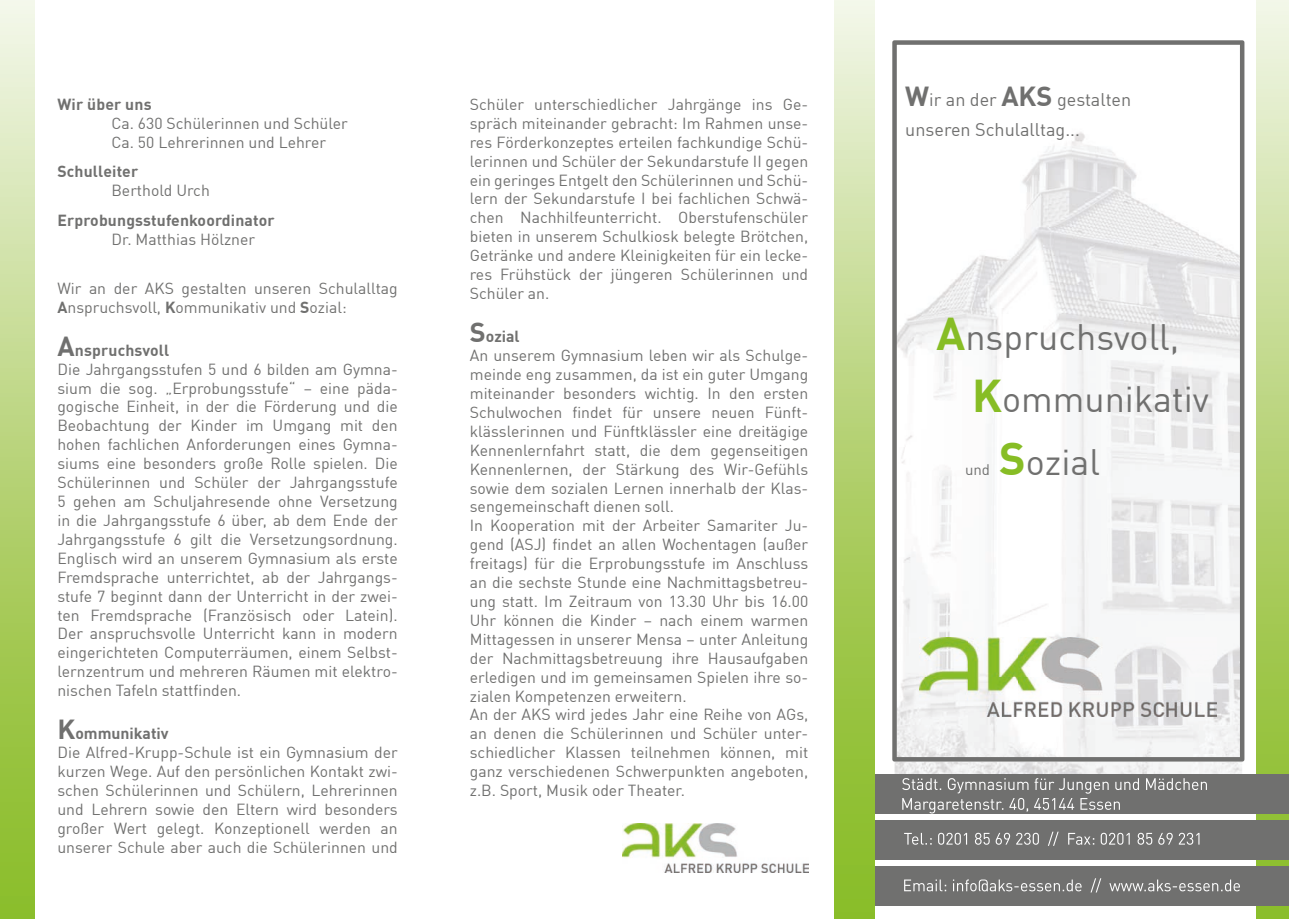
<style>
.page{position:relative;width:1289px;height:919px;background:#fff}
.page>*{position:absolute;margin:0;border:0;box-sizing:border-box;transform-origin:0 0}
.t1{font:36px/62.6px "DIN Offc Pro";color:#70706f}
.t2{font:18px/30.2px "DIN Offc Pro";color:#70706f}
.t3{font:15.75px/18.9px "DIN Offc Pro";color:#70706f}
.t4{font:700 15.75px "DIN Offc Pro";letter-spacing:.01em;color:#70706f}
.t5{font:15px "DIN Offc Pro";color:#70706f}
.s1{font-weight:700}
.s2{font-weight:700;font-size:27px}
.s3{font-weight:700;font-size:45px;color:#87bd25}
</style>
<div class="page">
<img style="left:894px;top:761px;width:348px;height:13px">
<svg style="left:1256px;top:0;width:32px;height:918px;background:#bed887"></svg>
<img style="left:622px;top:823px;width:186px;height:49px">
<div style="left:0;top:0;width:34px;height:918px;background:linear-gradient(to bottom,#f1f4e3,#85b81c)"></div>
<svg style="left:892px;top:40px;width:352px;height:721px"></svg>
<div style="left:846px;top:866px;width:442px;height:40px;background:#70706f"></div>
<svg style="left:904px;top:878px;width:335px;height:14px"></svg>
<div style="left:848px;top:774px;width:440px;height:39px;background:#70706f"></div>
<svg style="left:902px;top:778px;width:304px;height:35px"></svg>
<div style="left:846px;top:820px;width:442px;height:39px;background:#70706f"></div>
<svg style="left:904px;top:831px;width:295px;height:14px"></svg>
<svg style="left:835px;top:0;width:39px;height:918px;background:#b6d378"></svg>
<img style="left:919px;top:637px;width:297px;height:79px">
<p class="t4" style="left:57px;top:91px;width:96px">Wir über uns</p>
<p class="t3" style="left:111px;top:112px;width:238px">Ca. 630 Schülerinnen und Schüler<br>Ca. 50 Lehrerinnen und Lehrer</p>
<p class="t4" style="left:57px;top:159px;width:82px">Schulleiter</p>
<p class="t3" style="left:111px;top:180px;width:100px">Berthold Urch</p>
<p class="t4" style="left:57px;top:207px;width:219px">Erprobungsstufenkoordinator</p>
<p class="t3" style="left:111px;top:228px;width:145px">Dr. Matthias Hölzner</p>
<p class="t3" style="left:57px;top:277px;width:342px">Wir an der AKS gestalten unseren Schulalltag<br><span class="s1">A</span>nspruchsvoll, <span class="s1">K</span>ommunikativ und <span class="s1">S</span>ozial:</p>
<p class="t3" style="left:57px;top:339px;width:342px"><span class="s2">A</span><span class="s1">nspruchsvoll<br></span>Die Jahrgangsstufen 5 und 6 bilden am Gymna&shy;sium die sog. „Erprobungsstufe“ – eine päda&shy;gogische Einheit, in der die Förderung und die Beobachtung der Kinder im Umgang mit den hohen fachlichen Anforderungen eines Gymna&shy;siums eine besonders große Rolle spielen. Die Schülerinnen und Schüler der Jahrgangsstufe 5 gehen am Schuljahresende ohne Versetzung in die Jahrgangsstufe 6 über, ab dem Ende der Jahrgangsstufe 6 gilt die Versetzungsordnung.<br>Englisch wird an unserem Gymnasium als erste Fremdsprache unterrichtet, ab der Jahrgangs&shy;stufe 7 beginnt dann der Unterricht in der zwei&shy;ten Fremdsprache (Französisch oder Latein).<br>Der anspruchsvolle Unterricht kann in modern eingerichteten Computerräumen, einem Selbst&shy;lernzentrum und mehreren Räumen mit elektro&shy;nischen Tafeln stattfinden.</p>
<p class="t3" style="left:57px;top:722px;width:342px"><span class="s2">K</span><span class="s1">ommunikativ<br></span>Die Alfred-Krupp-Schule ist ein Gymnasium der kurzen Wege. Auf den persönlichen Kontakt zwi&shy;schen Schülerinnen und Schülern, Lehrerinnen und Lehrern sowie den Eltern wird besonders großer Wert gelegt. Konzeptionell werden an unserer Schule aber auch die Schülerinnen und</p>
<p class="t3" style="left:470px;top:93px;width:340px;text-align:justify">Schüler unterschiedlicher Jahrgänge ins Ge&shy;spräch miteinander gebracht: Im Rahmen unse&shy;res Förderkonzeptes erteilen fachkundige Schü&shy;lerinnen und Schüler der Sekundarstufe II gegen ein geringes Entgelt den Schülerinnen und Schü&shy;lern der Sekundarstufe I bei fachlichen Schwä&shy;chen Nachhilfeunterricht. Oberstufenschüler bieten in unserem Schulkiosk belegte Brötchen, Getränke und andere Kleinigkeiten für ein lecke&shy;res Frühstück der jüngeren Schülerinnen und Schüler an.</p>
<p class="t3" style="left:470px;top:325px;width:340px"><span class="s2">S</span><span class="s1">ozial<br></span>An unserem Gymnasium leben wir als Schulge&shy;meinde eng zusammen, da ist ein guter Umgang miteinander besonders wichtig. In den ersten Schulwochen findet für unsere neuen Fünft&shy;klässlerinnen und Fünftklässler eine dreitägige Kennenlernfahrt statt, die dem gegenseitigen Kennenlernen, der Stärkung des Wir-Gefühls sowie dem sozialen Lernen innerhalb der Klas&shy;sengemeinschaft dienen soll.<br>In Kooperation mit der Arbeiter Samariter Ju&shy;gend (ASJ) findet an allen Wochentagen (außer freitags) für die Erprobungsstufe im Anschluss an die sechste Stunde eine Nachmittagsbetreu&shy;ung statt. Im Zeitraum von 13.30 Uhr bis 16.00<br>Uhr können die Kinder – nach einem warmen Mittagessen in unserer Mensa – unter Anleitung der Nachmittagsbetreuung ihre Hausaufgaben erledigen und im gemeinsamen Spielen ihre so&shy;zialen Kompetenzen erweitern.<br>An der AKS wird jedes Jahr eine Reihe von AGs, an denen die Schülerinnen und Schüler unter&shy;schiedlicher Klassen teilnehmen können, mit ganz verschiedenen Schwerpunkten angeboten, z.B. Sport, Musik oder Theater.</p>
<p class="t2" style="left:905px;top:83px;width:227px"><span class="s2">W</span>ir an der <span class="s2">AKS</span> gestalten unseren Schulalltag...</p>
<h1 class="t1" style="left:972px;top:302px;width:238px;text-indent:-35px"><span class="s3">A</span>nspruchsvoll,<br><span class="s3">K</span>ommunikativ</h1>
<p class="t5" style="left:965px;top:457px;width:27px">und</p>
<h1 class="t1" style="left:999px;top:427px;width:102px"><span class="s3">S</span>ozial</h1>
</div>
